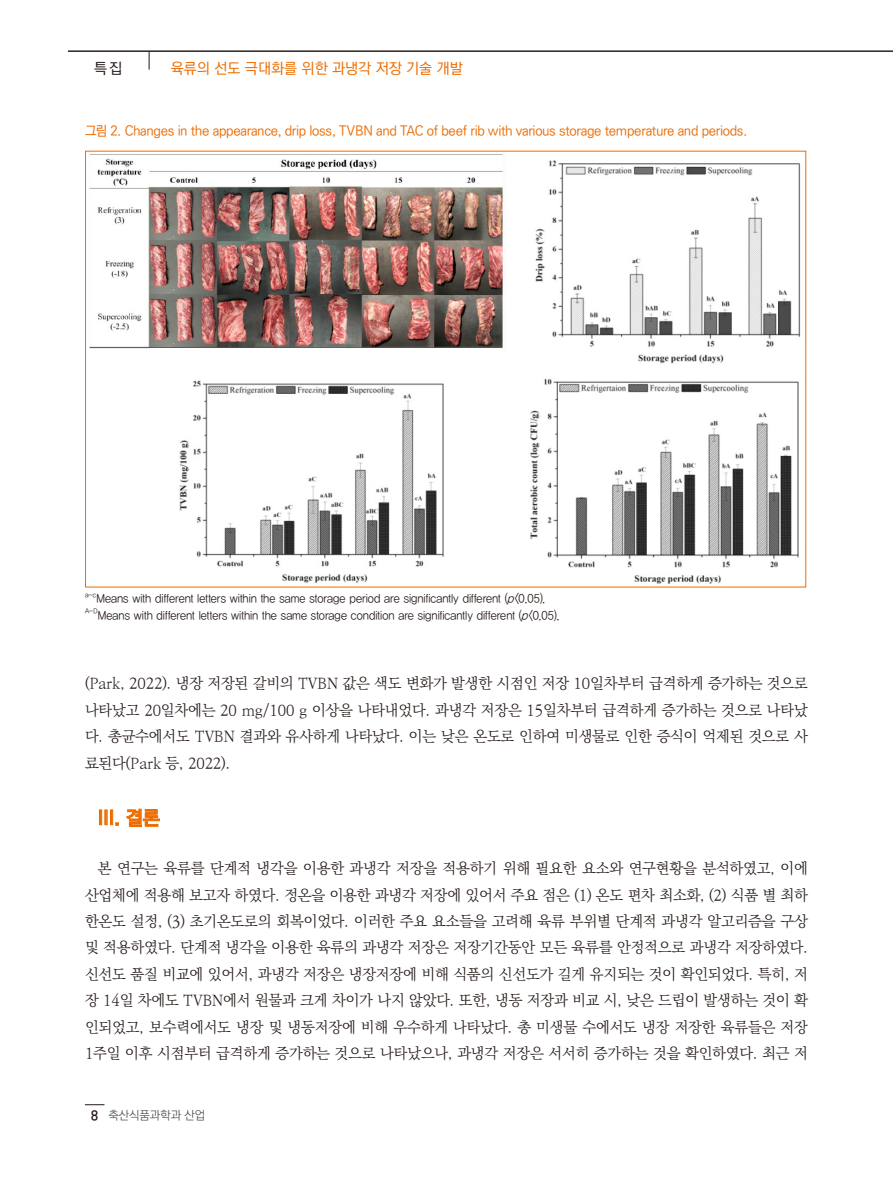
<style>
.page{position:relative;width:893px;height:1191px;background:#fff}
.page>*{position:absolute;margin:0;border:0;box-sizing:border-box;transform-origin:0 0}
.t1{font:700 19.5px "Ko Pub World Dotum";color:#ed6d00}
.t2{font:300 15px/26.4px "Ko Pub World Batang";letter-spacing:-.01em;color:#231916;text-align:justify}
.t3{font:500 15px "Ko Pub World Dotum";color:#ed6d00}
.t4{font:500 15px "Ko Pub World Dotum";color:#231916}
.t5{font:500 13.5px "Ko Pub World Dotum";letter-spacing:-.025em;color:#ea6b00}
.t6{font:12px "YDVYGO32";color:#231916;scale:.92 1}
.t7{font:300 12px "Ko Pub World Dotum";letter-spacing:-.01em;color:#4d4a4a}
.t8{font:7.05px "YDVYGO32";color:#231916;scale:.92 1}
.s1{font-style:italic}
.s2{font-weight:700;font-size:13.5px;color:#231916}
</style>
<div class="page">
<hr style="left:68px;top:51px;width:825px;height:1px;background:#231916">
<svg style="left:85px;top:1104px;width:19px;height:1px"></svg>
<svg style="left:149px;top:52px;width:1px;height:18px"></svg>
<div style="left:99px;top:809px;width:3px;height:16px;border:1px solid #ed6d00"></div>
<svg style="left:105px;top:809px;width:2px;height:16px"></svg>
<div style="left:110px;top:809px;width:3px;height:16px;border:1px solid #ed6d00"></div>
<svg style="left:126px;top:809px;width:34px;height:18px"></svg>
<img style="left:89px;top:154px;width:712px;height:430px">
<p class="t4" style="left:94px;top:57px;width:30px">특집</p>
<p class="t3" style="left:171px;top:57px;width:294px">육류의 선도 극대화를 위한 과냉각 저장 기술 개발</p>
<p class="t5" style="left:85px;top:122px;width:664px">그림 2. Changes in the appearance, drip loss, TVBN and TAC of beef rib with various storage temperature and periods.</p>
<p class="t8" style="left:85px;top:590px;width:14px">a-c</p>
<p class="t6" style="left:96px;top:590px;width:490px">Means with different letters within the same storage period are significantly different (<span class="s1">p</span>&lt;0.05).</p>
<p class="t8" style="left:85px;top:606px;width:15px">A-D</p>
<p class="t6" style="left:98px;top:607px;width:503px">Means with different letters within the same storage condition are significantly different (<span class="s1">p</span>&lt;0.05).</p>
<p class="t2" style="left:85px;top:671px;width:724px">(Park, 2022). 냉장 저장된 갈비의 TVBN 값은 색도 변화가 발생한 시점인 저장 10일차부터 급격하게 증가하는 것으로 나타났고 20일차에는 20 mg/100 g 이상을 나타내었다. 과냉각 저장은 15일차부터 급격하게 증가하는 것으로 나타났 다. 총균수에서도 TVBN 결과와 유사하게 나타났다. 이는 낮은 온도로 인하여 미생물로 인한 증식이 억제된 것으로 사 료된다(Park 등, 2022).</p>
<p class="t1" style="left:98px;top:804px;width:64px">III. 결론</p>
<p class="t2" style="left:85px;top:855px;width:724px;text-indent:13px">본 연구는 육류를 단계적 냉각을 이용한 과냉각 저장을 적용하기 위해 필요한 요소와 연구현황을 분석하였고, 이에 산업체에 적용해 보고자 하였다. 정온을 이용한 과냉각 저장에 있어서 주요 점은 (1) 온도 편차 최소화, (2) 식품 별 최하 한온도 설정, (3) 초기온도로의 회복이었다. 이러한 주요 요소들을 고려해 육류 부위별 단계적 과냉각 알고리즘을 구상 및 적용하였다. 단계적 냉각을 이용한 육류의 과냉각 저장은 저장기간동안 모든 육류를 안정적으로 과냉각 저장하였다. 신선도 품질 비교에 있어서, 과냉각 저장은 냉장저장에 비해 식품의 신선도가 길게 유지되는 것이 확인되었다. 특히, 저 장 14일 차에도 TVBN에서 원물과 크게 차이가 나지 않았다. 또한, 냉동 저장과 비교 시, 낮은 드립이 발생하는 것이 확 인되었고, 보수력에서도 냉장 및 냉동저장에 비해 우수하게 나타났다. 총 미생물 수에서도 냉장 저장한 육류들은 저장 1주일 이후 시점부터 급격하게 증가하는 것으로 나타났으나, 과냉각 저장은 서서히 증가하는 것을 확인하였다. 최근 저</p>
<p class="t7" style="left:91px;top:1106px;width:115px"><span class="s2">8</span> 축산식품과학과 산업</p>
</div>
